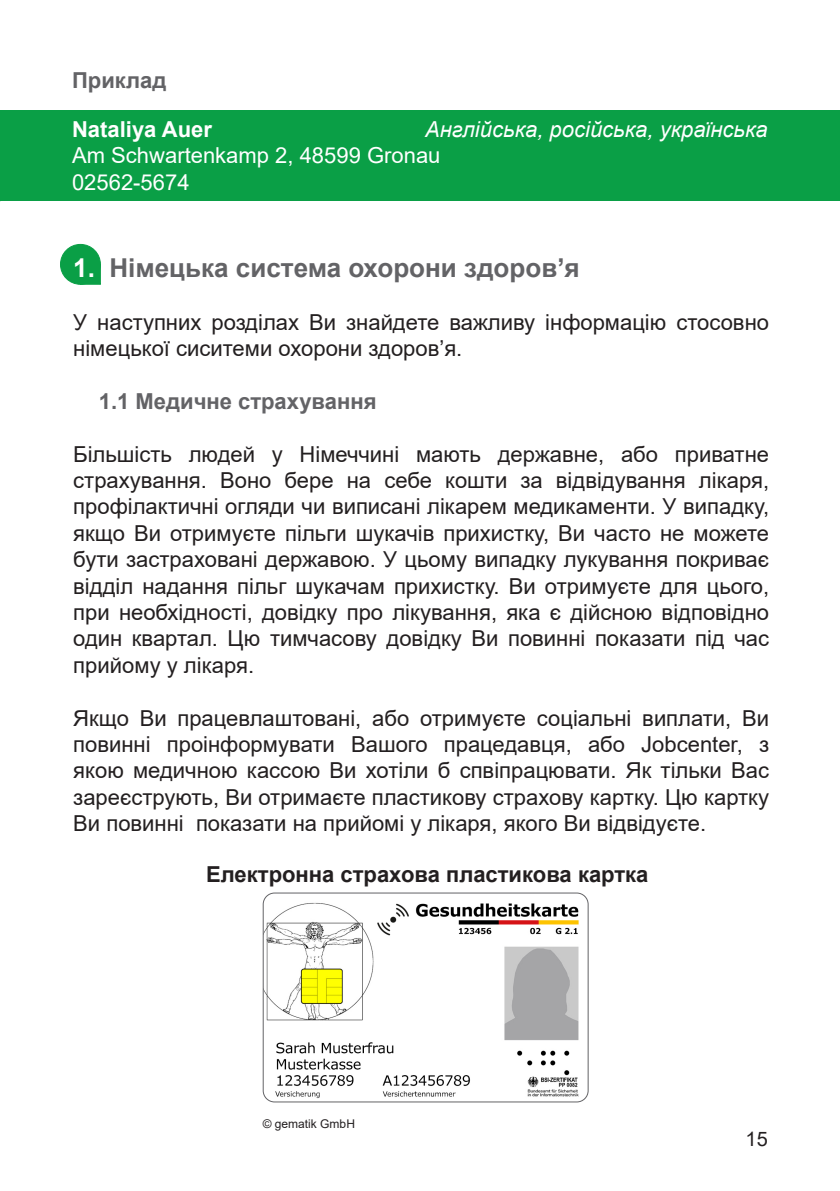
<style>
.page{position:relative;width:840px;height:1191px;background:#fff}
.page>*{position:absolute;margin:0;border:0;box-sizing:border-box;transform-origin:0 0}
.Überschrift_grau{font:700 26px "Arial";color:#636366}
.Fließtext_11_pt{font:22px/26.4px "Arial";color:#231f20;text-align:justify}
.Fließtext_11_pt-2{font:22px "Arial";color:#fff}
.Fließtext_11_pt-3{font:700 22px "Arial";color:#231f20}
.Fließtext_11_pt-4{font:italic 22px "Arial";color:#fff}
.Unterüberschrift_gra{font:700 22px "Arial";color:#636366}
.Fließtext_11_pt-5{font:700 22px "Arial";color:#fff}
.t1{font:20px "Arial";color:#231f20}
.Fließtext_11_pt-6{font:12px "Arial";color:#231f20}
.s1{color:#fff}
</style>
<div class="page">
<div style="left:0;top:111px;width:839px;height:90px;background:#0a9f46"></div>
<div style="left:60px;top:244px;width:40px;height:40px;background:#0a9f46;border-radius:50%"></div>
<div style="left:60px;top:244px;width:40px;height:40px;border:1px solid #0a9f46;border-radius:50%"></div>
<div style="left:80px;top:264px;width:20px;height:20px;background:#0a9f46"></div>
<img style="left:264px;top:894px;width:323px;height:208px">
<div style="left:262px;top:892px;width:326px;height:210px;border:1px solid #636366;border-radius:11px"></div>
<p class="Unterüberschrift_gra" style="left:72px;top:65px;width:96px">Приклад</p>
<p class="Fließtext_11_pt-5" style="left:72px;top:114px;width:141px">Nataliya Auer</p>
<p class="Fließtext_11_pt-4" style="left:425px;top:115px;width:344px">Англійська, російська, українська</p>
<p class="Fließtext_11_pt-2" style="left:72px;top:140px;width:370px">Am Schwartenkamp 2, 48599 Gronau</p>
<p class="Fließtext_11_pt-2" style="left:72px;top:167px;width:119px">02562-5674</p>
<p class="Überschrift_grau" style="left:73px;top:249px;width:507px"><span class="s1">1.</span> Німецька система охорони здоров’я</p>
<p class="Fließtext_11_pt" style="left:73px;top:308px;width:697px">У наступних розділах Ви знайдете важливу інформацію стосовно німецької сиситеми охорони здоров’я.</p>
<p class="Unterüberschrift_gra" style="left:99px;top:385px;width:279px">1.1 Медичне страхування</p>
<p class="Fließtext_11_pt" style="left:73px;top:440px;width:697px">Більшість людей у Німеччині мають державне, або приватне страхування. Воно бере на себе кошти за відвідування лікаря, профілактичні огляди чи виписані лікарем медикаменти. У випадку, якщо Ви отримуєте пільги шукачів прихистку, Ви часто не можете бути застраховані державою. У цьому випадку лукування покриває відділ надання пільг шукачам прихистку. Ви отримуєте для цього, при необхідності, довідку про лікування, яка є дійсною відповідно один квартал. Цю тимчасову довідку Ви повинні показати під час прийому у лікаря.</p>
<p class="Fließtext_11_pt" style="left:73px;top:704px;width:697px">Якщо Ви працевлаштовані, або отримуєте соціальні виплати, Ви повинні проінформувати Вашого працедавця, або Jobcenter, з якою медичною кассою Ви хотіли б спвіпрацювати. Як тільки Вас зареєструють, Ви отримаєте пластикову страхову картку. Цю картку Ви повинні показати на прийомі у лікаря, якого Ви відвідуєте.</p>
<p class="Fließtext_11_pt-3" style="left:206px;top:859px;width:443px">Електронна страхова пластикова картка</p>
<p class="Fließtext_11_pt-6" style="left:262px;top:1115px;width:94px">© gematik GmbH</p>
<p class="t1" style="left:745px;top:1125px;width:24px">15</p>
</div>
